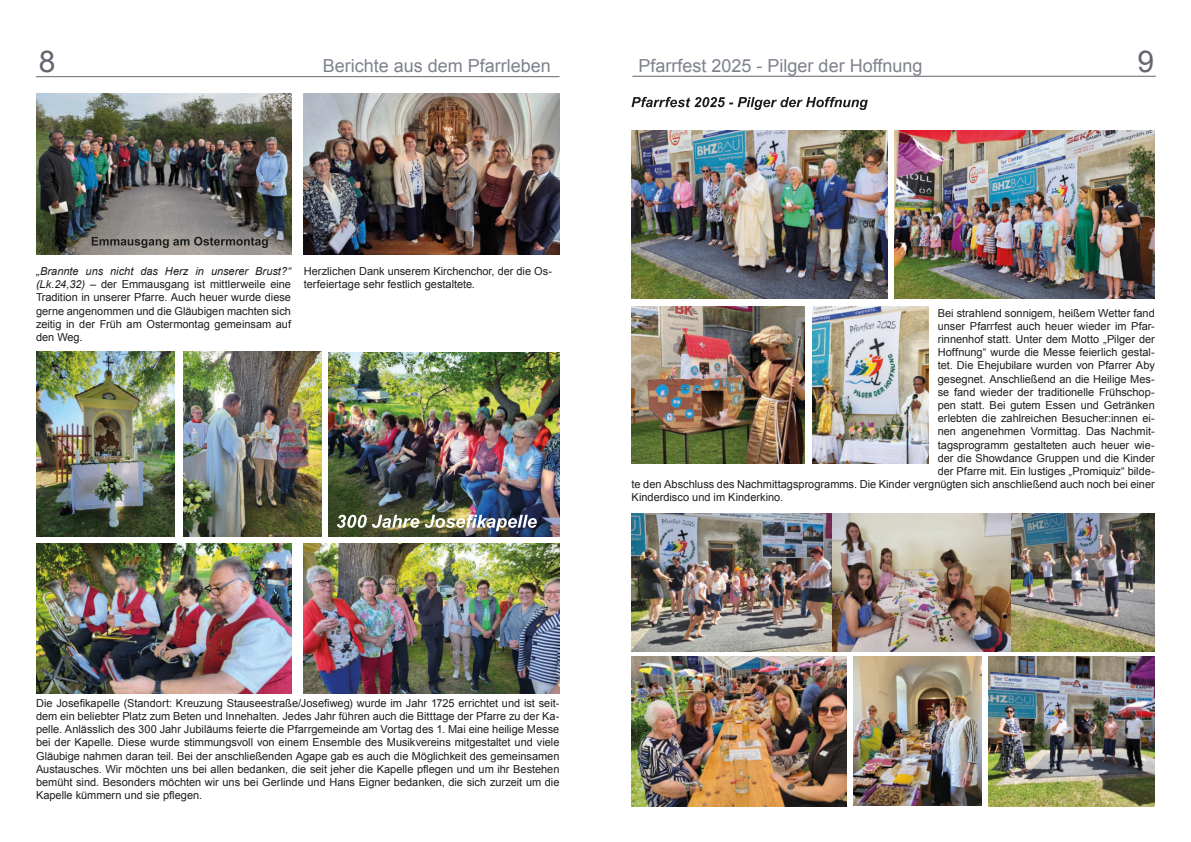
<style>
.page{position:relative;width:1191px;height:842px;background:#fff}
.page>*{position:absolute;margin:0;border:0;box-sizing:border-box;transform-origin:0 0}
.t1{font:30px "Arial";color:#63666e}
.t2{font:18px "Arial";color:#7e828c}
.t3{font:11px/13.2px "Arial";color:#1d1d1b;text-align:justify}
.s1{font-style:italic}
</style>
<div class="page">
<hr style="left:36px;top:76px;width:523px;height:1px;background:#63666e">
<hr style="left:632px;top:76px;width:523px;height:1px;background:#63666e">
<img style="left:36px;top:93px;width:256px;height:162px">
<img style="left:36px;top:351px;width:138px;height:186px">
<img style="left:184px;top:351px;width:138px;height:186px">
<img style="left:304px;top:93px;width:255px;height:162px">
<img style="left:328px;top:352px;width:231px;height:185px">
<img style="left:36px;top:544px;width:256px;height:150px">
<img style="left:304px;top:544px;width:255px;height:150px">
<img style="left:337px;top:514px;width:200px;height:17px">
<svg style="left:92px;top:237px;width:176px;height:11px"></svg>
<img style="left:631px;top:130px;width:256px;height:168px">
<img style="left:631px;top:513px;width:524px;height:138px">
<img style="left:988px;top:656px;width:167px;height:150px">
<img style="left:853px;top:656px;width:128px;height:150px">
<img style="left:894px;top:130px;width:261px;height:168px">
<img style="left:812px;top:307px;width:116px;height:157px">
<img style="left:631px;top:656px;width:215px;height:150px">
<img style="left:631px;top:307px;width:174px;height:157px">
<svg style="left:631px;top:97px;width:237px;height:13px"></svg>
<h1 class="t1" style="left:39px;top:50px;width:18px">8</h1>
<h1 class="t1" style="left:1137px;top:50px;width:18px">9</h1>
<h2 class="t2" style="left:323px;top:58px;width:230px">Berichte aus dem Pfarrleben</h2>
<h2 class="t2" style="left:638px;top:58px;width:285px">Pfarrfest 2025 - Pilger der Hoffnung</h2>
<p class="t3" style="left:36px;top:266px;width:257px"><span class="s1">„Brannte uns nicht das Herz in unserer Brust?“ (Lk.24,32) –</span> der Emmausgang ist mittlerweile eine Tradition in unserer Pfarre. Auch heuer wurde diese gerne angenommen und die Gläubigen machten sich zeitig in der Früh am Ostermontag gemeinsam auf den Weg.</p>
<p class="t3" style="left:304px;top:266px;width:250px">Herzlichen Dank unserem Kirchenchor, der die Os&shy;terfeiertage sehr festlich gestaltete.</p>
<p class="t3" style="left:937px;top:307px;width:219px">Bei strahlend sonnigem, heißem Wetter fand</p>
<p class="t3" style="left:937px;top:320px;width:218px">unser Pfarrfest auch heuer wieder im Pfar-</p>
<p class="t3" style="left:937px;top:334px;width:219px">rinnenhof statt. Unter dem Motto „Pilger der</p>
<p class="t3" style="left:937px;top:347px;width:218px">Hoffnung“ wurde die Messe feierlich gestal-</p>
<p class="t3" style="left:937px;top:360px;width:219px">tet. Die Ehejubilare wurden von Pfarrer Aby</p>
<p class="t3" style="left:937px;top:373px;width:218px">gesegnet. Anschließend an die Heilige Mes-</p>
<p class="t3" style="left:937px;top:386px;width:218px">se fand wieder der traditionelle Frühschop-</p>
<p class="t3" style="left:937px;top:400px;width:219px">pen statt. Bei gutem Essen und Getränken</p>
<p class="t3" style="left:937px;top:413px;width:218px">erlebten die zahlreichen Besucher:innen ei-</p>
<p class="t3" style="left:937px;top:426px;width:218px">nen angenehmen Vormittag. Das Nachmit-</p>
<p class="t3" style="left:937px;top:439px;width:218px">tagsprogramm gestalteten auch heuer wie-</p>
<p class="t3" style="left:937px;top:452px;width:219px">der die Showdance Gruppen und die Kinder</p>
<p class="t3" style="left:937px;top:466px;width:218px">der Pfarre mit. Ein lustiges „Promiquiz“ bilde-</p>
<p class="t3" style="left:631px;top:479px;width:524px">te den Abschluss des Nachmittagsprogramms. Die Kinder vergnügten sich anschließend auch noch bei einer</p>
<p class="t3" style="left:631px;top:492px;width:153px">Kinderdisco und im Kinderkino.</p>
<p class="t3" style="left:36px;top:696px;width:525px">Die Josefikapelle (Standort: Kreuzung Stauseestraße/Josefiweg) wurde im Jahr 1725 errichtet und ist seit&shy;dem ein beliebter Platz zum Beten und Innehalten. Jedes Jahr führen auch die Bitttage der Pfarre zu der Ka&shy;pelle. Anlässlich des 300 Jahr Jubiläums feierte die Pfarrgemeinde am Vortag des 1. Mai eine heilige Messe bei der Kapelle. Diese wurde stimmungsvoll von einem Ensemble des Musikvereins mitgestaltet und viele Gläubige nahmen daran teil. Bei der anschließenden Agape gab es auch die Möglichkeit des gemeinsamen Austausches. Wir möchten uns bei allen bedanken, die seit jeher die Kapelle pflegen und um ihr Bestehen bemüht sind. Besonders möchten wir uns bei Gerlinde und Hans Eigner bedanken, die sich zurzeit um die Kapelle kümmern und sie pflegen.</p>
</div>
